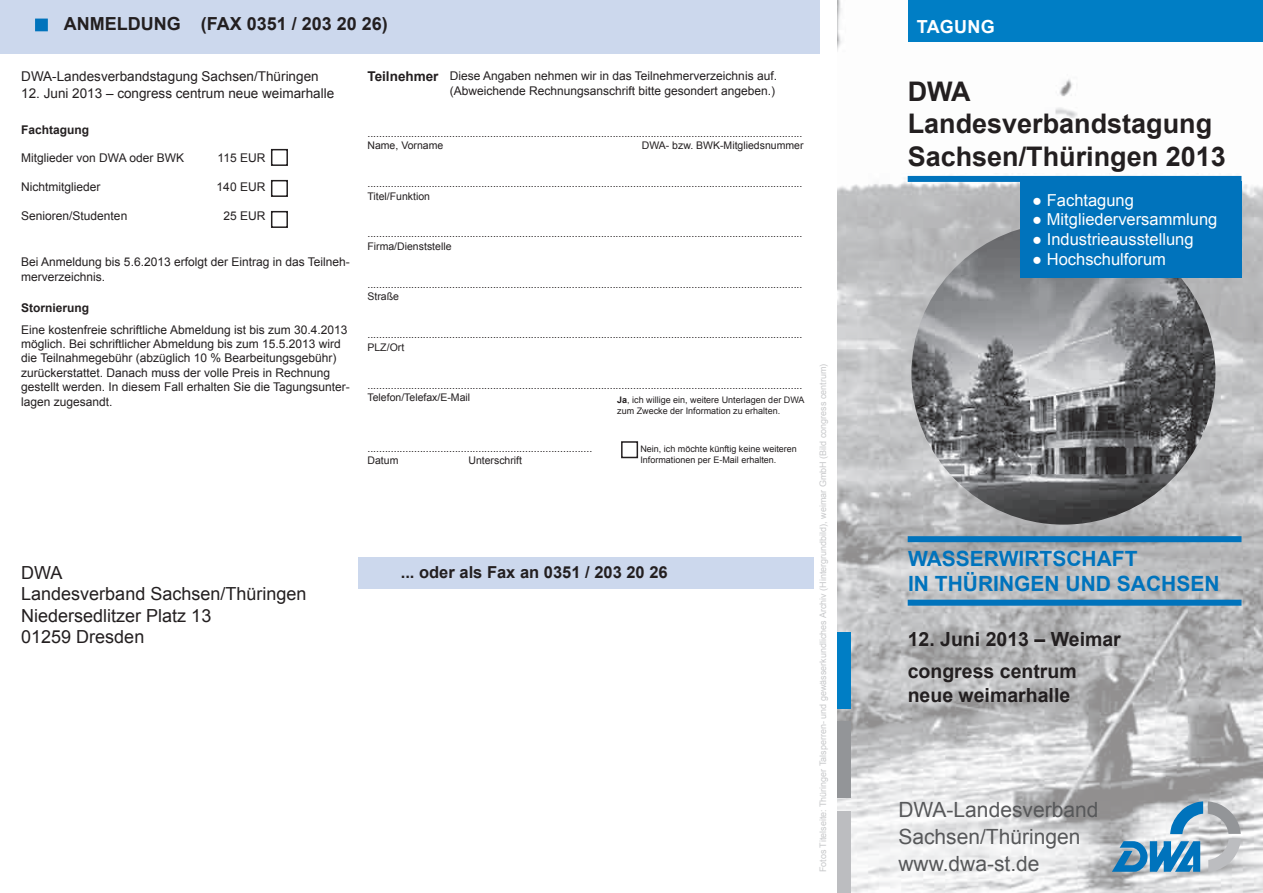
<style>
.page{position:relative;width:1263px;height:893px;background:#fff}
.page>*{position:absolute;margin:0;border:0;box-sizing:border-box;transform-origin:0 0}
.t1{font:700 27px "Arial";color:#231f20}
.Titel_3_-_Datum-Ort{font:21px/27px "Arial";color:#57585a}
.t2{font:700 21px "Arial";color:#0073bc}
.t3{font:700 19.5px "Arial";color:#231f20}
.t4{font:18px "Arial";color:#231f20}
.t5{font:700 18px "Arial";color:#231f20}
.t6{font:700 18px "Arial";letter-spacing:.02em;color:#fff}
.t7{font:16.5px "Arial";color:#fff}
.Überschrift_1{font:700 16.5px "Arial";color:#231f20}
.t8{font:13.5px "Arial";color:#231f20}
.t9{font:700 13.5px "Arial";color:#231f20}
.t10{font:12px/14.4px "Arial";color:#231f20}
.t11{font:700 12px "Arial";color:#231f20}
.t12{font:10.5px/12.6px "Arial";color:#231f20}
.t13{font:9px/10.8px "Arial";color:#231f20}
.t14{font:9px "Arial";color:#c7c8ca}
.s1{font-weight:700}
</style>
<div class="page">
<img style="left:837px;top:0;width:426px;height:893px">
<div style="left:908px;top:0;width:355px;height:41px;background:#007ec5"></div>
<div style="left:838px;top:632px;width:13px;height:77px;background:#007ec5"></div>
<div style="left:837px;top:721px;width:13px;height:77px;background:#939598"></div>
<div style="left:837px;top:811px;width:13px;height:82px;background:#bcbdc0"></div>
<svg style="left:1112px;top:802px;width:129px;height:70px"></svg>
<img style="left:911px;top:224px;width:304px;height:301px">
<div style="left:1019px;top:181px;width:222px;height:97px;background:#0073bc"></div>
<div style="left:908px;top:176px;width:333px;height:6px;background:#0073bc"></div>
<div style="left:908px;top:536px;width:333px;height:6px;background:#0073bc"></div>
<div style="left:908px;top:600px;width:333px;height:6px;background:#0073bc"></div>
<div style="left:621px;top:441px;width:17px;height:17px;border:2px solid #231f20"></div>
<div style="left:0;top:0;width:820px;height:53px;background:#ccd8ed"></div>
<div style="left:35px;top:19px;width:13px;height:12px;background:#0073bc;border:2px solid #0073bc"></div>
<div style="left:271px;top:149px;width:17px;height:17px;border:2px solid #231f20"></div>
<div style="left:271px;top:180px;width:17px;height:17px;border:2px solid #231f20"></div>
<div style="left:271px;top:211px;width:17px;height:17px;border:2px solid #231f20"></div>
<div style="left:358px;top:557px;width:455px;height:32px;background:#ccd8ed"></div>
<p class="t5" style="left:64px;top:12px;width:326px">ANMELDUNG (FAX 0351 / 203 20 26)</p>
<p class="t8" style="left:21px;top:68px;width:299px">DWA-Landesverbandstagung Sachsen/Thüringen</p>
<p class="t8" style="left:21px;top:84px;width:314px">12. Juni 2013 – congress centrum neue weimarhalle</p>
<p class="t9" style="left:367px;top:68px;width:73px">Teilnehmer</p>
<p class="t10" style="left:450px;top:69px;width:329px">Diese Angaben nehmen wir in das Teilnehmerverzeichnis auf.</p>
<p class="t10" style="left:450px;top:83px;width:327px">(Abweichende Rechnungsanschrift bitte gesondert angeben.)</p>
<p class="t12" style="left:367px;top:127px;width:436px">.....................................................................................................................................................<br>Name, Vorname</p>
<p class="t11" style="left:21px;top:121px;width:70px">Fachtagung</p>
<p class="t10" style="left:21px;top:151px;width:164px">Mitglieder von DWA oder BWK</p>
<p class="t10" style="left:21px;top:180px;width:81px">Nichtmitglieder</p>
<p class="t10" style="left:21px;top:209px;width:108px">Senioren/Studenten</p>
<p class="t10" style="left:21px;top:255px;width:330px">Bei Anmeldung bis 5.6.2013 erfolgt der Eintrag in das Teilneh&shy;merverzeichnis.</p>
<p class="t11" style="left:21px;top:300px;width:70px">Stornierung</p>
<p class="t10" style="left:21px;top:322px;width:330px">Eine kostenfreie schriftliche Abmeldung ist bis zum 30.4.2013 möglich. Bei schriftlicher Abmeldung bis zum 15.5.2013 wird die Teilnahmegebühr (abzüglich 10 % Bearbeitungsgebühr) zurückerstattet. Danach muss der volle Preis in Rechnung gestellt werden. In diesem Fall erhalten Sie die Tagungsunter&shy;lagen zugesandt.</p>
<p class="t12" style="left:642px;top:139px;width:163px">DWA- bzw. BWK-Mitgliedsnummer</p>
<p class="t12" style="left:367px;top:177px;width:436px">.....................................................................................................................................................<br>Titel/Funktion</p>
<p class="t12" style="left:367px;top:227px;width:436px">.....................................................................................................................................................<br>Firma/Dienststelle</p>
<p class="t12" style="left:367px;top:278px;width:436px">.....................................................................................................................................................<br>Straße</p>
<p class="t12" style="left:367px;top:328px;width:436px">.....................................................................................................................................................<br>PLZ/Ort</p>
<p class="t12" style="left:367px;top:379px;width:436px">.....................................................................................................................................................<br>Telefon/Telefax/E-Mail</p>
<p class="t10" style="left:218px;top:151px;width:49px">115 EUR</p>
<p class="t10" style="left:217px;top:180px;width:50px">140 EUR</p>
<p class="t10" style="left:223px;top:209px;width:44px">25 EUR</p>
<p class="t13" style="left:617px;top:395px;width:189px"><span class="s1">Ja</span>, ich willige ein, weitere Unterlagen der DWA zum Zwecke der Information zu erhalten.</p>
<p class="t13" style="left:640px;top:444px;width:158px">Nein, ich möchte künftig keine weiteren<br>Informationen per E-Mail erhalten.</p>
<p class="t12" style="left:367px;top:442px;width:226px">.............................................................................</p>
<p class="t12" style="left:367px;top:454px;width:32px">Datum</p>
<p class="t12" style="left:468px;top:454px;width:55px">Unterschrift</p>
<p class="t4" style="left:21px;top:561px;width:43px">DWA</p>
<p class="Überschrift_1" style="left:401px;top:561px;width:268px">... oder als Fax an 0351 / 203 20 26</p>
<p class="t4" style="left:21px;top:582px;width:287px">Landesverband Sachsen/Thüringen</p>
<p class="t4" style="left:21px;top:604px;width:192px">Niedersedlitzer Platz 13</p>
<p class="t4" style="left:21px;top:625px;width:125px">01259 Dresden</p>
<p class="t14" style="left:817px;top:872px;width:510px;rotate:-90deg">Fotos Titelseite: Thüringer Talsperren- und gewässerkundliches Archiv (Hintergrundbild), weimar GmbH (Bild congress centrum)</p>
<p class="t6" style="left:917px;top:15px;width:80px">TAGUNG</p>
<p class="t1" style="left:908px;top:74px;width:64px">DWA</p>
<p class="t1" style="left:908px;top:106px;width:306px">Landesverbandstagung</p>
<p class="t1" style="left:908px;top:138px;width:320px">Sachsen/Thüringen 2013</p>
<p class="t7" style="left:1032px;top:189px;width:103px">● Fachtagung</p>
<p class="t7" style="left:1032px;top:209px;width:187px">● Mitgliederversammlung</p>
<p class="t7" style="left:1032px;top:229px;width:163px">● Industrieausstellung</p>
<p class="t7" style="left:1032px;top:248px;width:135px">● Hochschulforum</p>
<p class="t2" style="left:908px;top:545px;width:231px">WASSERWIRTSCHAFT</p>
<p class="t2" style="left:908px;top:570px;width:313px">IN THÜRINGEN UND SACHSEN</p>
<p class="t3" style="left:908px;top:627px;width:215px">12. Juni 2013 – Weimar</p>
<p class="t3" style="left:908px;top:658px;width:171px">congress centrum</p>
<p class="t3" style="left:908px;top:682px;width:164px">neue weimarhalle</p>
<p class="Titel_3_-_Datum-Ort" style="left:898px;top:796px;width:201px">DWA-Landesverband<br>Sachsen/Thüringen www.dwa-st.de</p>
</div>
